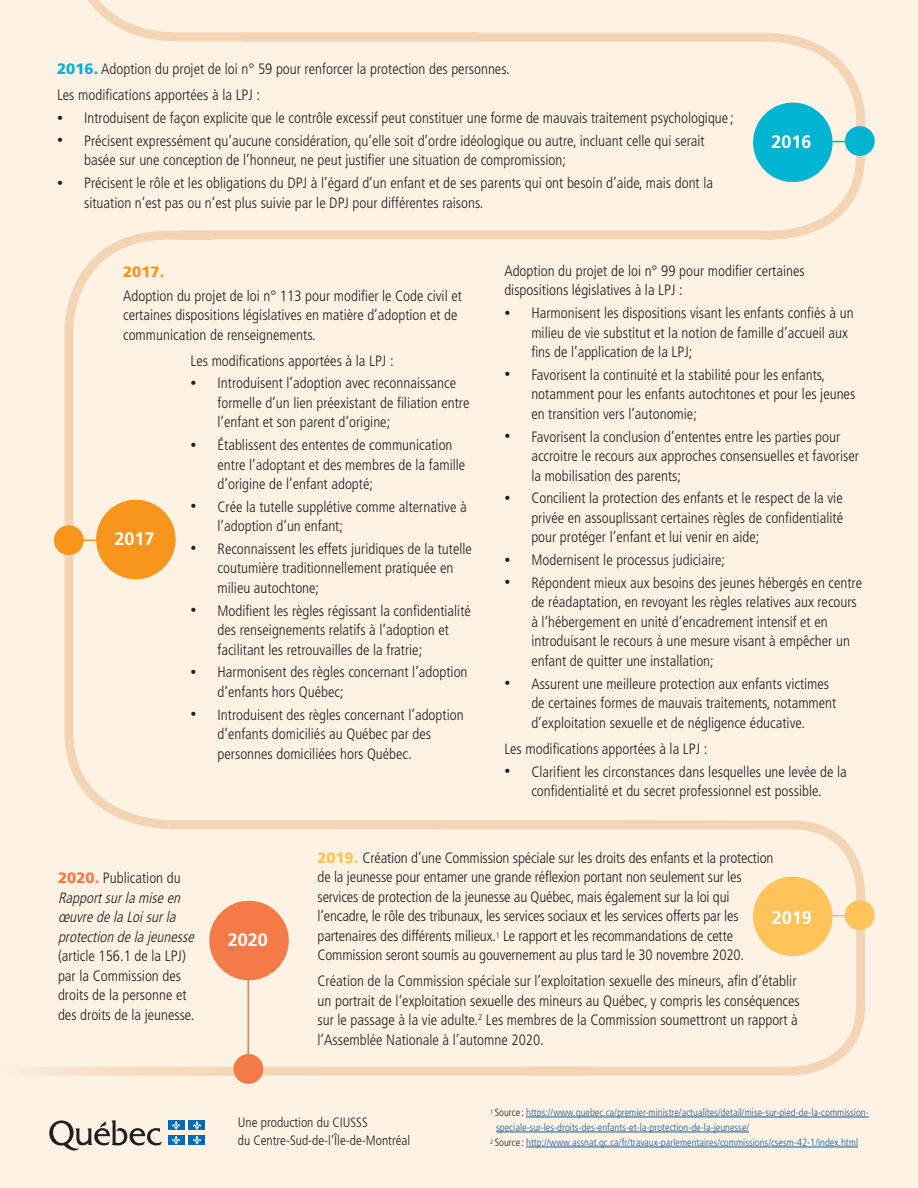
<style>
.page{position:relative;width:918px;height:1188px;background:#fef0e0}
.page>*{position:absolute;margin:0;border:0;box-sizing:border-box;transform-origin:0 0}
.t1{font:700 18px "Frutiger LT Std";color:#fff}
.t2{font:300 condensed 15px/19.5px "Frutiger LT Std";color:#231f20}
.t3{font:italic 300 condensed 15px/19.5px "Frutiger LT Std";color:#231f20}
.t4{font:900 15px "Frutiger LT Std";color:#f7951d}
.t5{font:300 condensed 13.5px/18px "Frutiger LT Std";color:#231f20}
.t6{font:300 condensed 10.5px "Frutiger LT Std";color:#175d9e}
.s1{font-weight:900;font-stretch:normal;color:#00b5d1}
.s2{font-size:12px}
.s3{font-weight:900;font-style:normal;font-stretch:normal;color:#f47b47}
.s4{font-style:normal}
.s5{font-weight:900;font-stretch:normal;color:#fec459}
.s6{color:#231f20}
</style>
<div class="page">
<svg style="left:49px;top:1120px;width:113px;height:31px"></svg>
<div style="left:168px;top:1120px;width:16px;height:10px;background:#006bb6"></div>
<svg style="left:172px;top:1121px;width:8px;height:9px"></svg>
<div style="left:189px;top:1120px;width:16px;height:10px;background:#006bb6"></div>
<svg style="left:193px;top:1121px;width:8px;height:9px"></svg>
<div style="left:168px;top:1135px;width:16px;height:10px;background:#006bb6"></div>
<svg style="left:172px;top:1136px;width:8px;height:9px"></svg>
<div style="left:189px;top:1135px;width:16px;height:10px;background:#006bb6"></div>
<svg style="left:193px;top:1136px;width:8px;height:9px"></svg>
<svg style="left:60px;top:231px;width:114px;height:598px"></svg>
<svg style="left:172px;top:32px;width:697px;height:212px"></svg>
<div style="left:168px;top:820px;width:581px;height:9px;background:#f3d5b6"></div>
<svg style="left:37px;top:1067px;width:397px;height:9px;background:#f4dabe"></svg>
<svg style="left:88px;top:0;width:400px;height:46px"></svg>
<div style="left:845px;top:126px;width:30px;height:30px;background:#00b5d1;border-radius:50%"></div>
<div style="left:753px;top:103px;width:80px;height:79px;background:#00b5d1;border-radius:50%"></div>
<hr style="left:823px;top:141px;width:37px;height:1px;background:#00b5d1">
<div style="left:96px;top:500px;width:80px;height:79px;background:#f7951d;border-radius:50%"></div>
<hr style="left:72px;top:540px;width:37px;height:1px;background:#f7951d">
<div style="left:54px;top:525px;width:30px;height:30px;background:#f7951d;border-radius:50%"></div>
<hr style="left:526px;top:1117px;width:343px;height:1px;background:#175d9e">
<hr style="left:496px;top:1132px;width:253px;height:1px;background:#175d9e">
<hr style="left:526px;top:1147px;width:332px;height:1px;background:#175d9e">
<svg style="left:434px;top:820px;width:435px;height:256px"></svg>
<div style="left:845px;top:900px;width:30px;height:30px;background:#fec459;border-radius:50%"></div>
<div style="left:753px;top:877px;width:80px;height:79px;background:#fec459;border-radius:50%"></div>
<hr style="left:823px;top:915px;width:37px;height:1px;background:#fec459">
<div style="left:209px;top:901px;width:80px;height:79px;background:#f47b47;border-radius:50%"></div>
<div style="left:234px;top:1054px;width:29px;height:30px;background:#f47b47;border-radius:50%"></div>
<hr style="left:247px;top:975px;width:2px;height:86px;background:#f47b47">
<svg style="left:773px;top:911px;width:38px;height:13px"></svg>
<p class="t2" style="left:57px;top:56px;width:454px;line-height:26.2px"><span class="s1">2016.</span> Adoption du projet de loi n° 59 pour renforcer la protection des personnes.<br>Les modifications apportées à la LPJ :</p>
<p class="t2" style="left:57px;top:108px;width:678px"><span class="s2">•</span> Introduisent de façon explicite que le contrôle excessif peut constituer une forme de mauvais traitement psychologique ;</p>
<p class="t2" style="left:84px;top:131px;width:622px;text-indent:-27px"><span class="s2">•</span> Précisent expressément qu’aucune considération, qu’elle soit d’ordre idéologique ou autre, incluant celle qui serait basée sur une conception de l’honneur, ne peut justifier une situation de compromission;</p>
<p class="t2" style="left:84px;top:173px;width:631px;text-indent:-27px"><span class="s2">•</span> Précisent le rôle et les obligations du DPJ à l’égard d’un enfant et de ses parents qui ont besoin d’aide, mais dont la situation n’est pas ou n’est plus suivie par le DPJ pour différentes raisons.</p>
<p class="t1" style="left:772px;top:131px;width:42px">2016</p>
<p class="t4" style="left:123px;top:263px;width:43px">2017.</p>
<p class="t2" style="left:123px;top:286px;width:340px">Adoption du projet de loi n° 113 pour modifier le Code civil et certaines dispositions législatives en matière d’adoption et de communication de renseignements.</p>
<p class="t1" style="left:115px;top:528px;width:42px">2017</p>
<p class="t2" style="left:191px;top:351px;width:205px">Les modifications apportées à la LPJ :</p>
<p class="t2" style="left:218px;top:374px;width:253px;text-indent:-27px"><span class="s2">•</span> Introduisent l’adoption avec reconnaissance formelle d’un lien préexistant de filiation entre l’enfant et son parent d’origine;</p>
<p class="t2" style="left:218px;top:435px;width:249px;text-indent:-27px"><span class="s2">•</span> Établissent des ententes de communication entre l’adoptant et des membres de la famille d’origine de l’enfant adopté;</p>
<p class="t2" style="left:218px;top:497px;width:251px;text-indent:-27px"><span class="s2">•</span> Crée la tutelle supplétive comme alternative à l’adoption d’un enfant;</p>
<p class="t2" style="left:218px;top:539px;width:256px;text-indent:-27px"><span class="s2">•</span> Reconnaissent les effets juridiques de la tutelle coutumière traditionnellement pratiquée en milieu autochtone;</p>
<p class="t2" style="left:218px;top:601px;width:255px;text-indent:-27px"><span class="s2">•</span> Modifient les règles régissant la confidentialité des renseignements relatifs à l’adoption et facilitant les retrouvailles de la fratrie;</p>
<p class="t2" style="left:218px;top:663px;width:252px;text-indent:-27px"><span class="s2">•</span> Harmonisent des règles concernant l’adoption d’enfants hors Québec;</p>
<p class="t2" style="left:218px;top:705px;width:248px;text-indent:-27px"><span class="s2">•</span> Introduisent des règles concernant l’adoption d’enfants domiciliés au Québec par des personnes domiciliées hors Québec.</p>
<p class="t2" style="left:504px;top:261px;width:302px">Adoption du projet de loi n° 99 pour modifier certaines dispositions législatives à la LPJ :</p>
<p class="t2" style="left:531px;top:303px;width:324px;text-indent:-27px"><span class="s2">•</span> Harmonisent les dispositions visant les enfants confiés à un milieu de vie substitut et la notion de famille d’accueil aux fins de l’application de la LPJ;</p>
<p class="t2" style="left:531px;top:365px;width:325px;text-indent:-27px"><span class="s2">•</span> Favorisent la continuité et la stabilité pour les enfants, notamment pour les enfants autochtones et pour les jeunes en transition vers l’autonomie;</p>
<p class="t2" style="left:531px;top:427px;width:329px;text-indent:-27px"><span class="s2">•</span> Favorisent la conclusion d’ententes entre les parties pour accroitre le recours aux approches consensuelles et favoriser la mobilisation des parents;</p>
<p class="t2" style="left:531px;top:489px;width:313px;text-align:justify;text-indent:-27px"><span class="s2">•</span> Concilient la protection des enfants et le respect de la vie privée en assouplissant certaines règles de confidentialité pour protéger l’enfant et lui venir en aide;</p>
<p class="t2" style="left:504px;top:550px;width:222px"><span class="s2">•</span> Modernisent le processus judiciaire;</p>
<p class="t2" style="left:531px;top:573px;width:332px;text-indent:-27px"><span class="s2">•</span> Répondent mieux aux besoins des jeunes hébergés en centre de réadaptation, en revoyant les règles relatives aux recours à l’hébergement en unité d’encadrement intensif et en introduisant le recours à une mesure visant à empêcher un enfant de quitter une installation;</p>
<p class="t2" style="left:531px;top:674px;width:307px;text-indent:-27px"><span class="s2">•</span> Assurent une meilleure protection aux enfants victimes de certaines formes de mauvais traitements, notamment d’exploitation sexuelle et de négligence éducative.</p>
<p class="t2" style="left:504px;top:739px;width:205px">Les modifications apportées à la LPJ :</p>
<p class="t2" style="left:504px;top:762px;width:344px;text-align:center"><span class="s2">•</span> Clarifient les circonstances dans lesquelles une levée de la confidentialité et du secret professionnel est possible.</p>
<p class="t3" style="left:58px;top:869px;width:141px"><span class="s3">2020.</span> <span class="s4">Publication du<br></span>Rapportsurlamiseen œuvredelaLoisurla protection delajeunesse</p>
<p class="t2" style="left:58px;top:947px;width:138px">(article 156.1 de la LPJ) par la Commission des droits de la personne et des droits de la jeunesse.</p>
<p class="t1" style="left:228px;top:929px;width:42px">2020</p>
<p class="t2" style="left:318px;top:848px;width:457px"><span class="s5">2019.</span> Création d’une Commission spéciale sur les droits des enfants et la protection de la jeunesse pour entamer une grande réflexion portant non seulement sur les services de protection de la jeunesse au Québec, mais également sur la loi qui l’encadre, le rôle des tribunaux, les services sociaux et les services offerts par les partenaires des différents milieux.<sup>1</sup> Le rapport et les recommandations de cette Commission seront soumis au gouvernement au plus tard le 30 novembre 2020.</p>
<p class="t2" style="left:318px;top:972px;width:484px">Création de la Commission spéciale sur l’exploitation sexuelle des mineurs, afin d’établir un portrait de l’exploitation sexuelle des mineurs au Québec, y compris les conséquences sur le passage à la vie adulte.<sup>2</sup> Les membres de la Commission soumettront un rapport à l’Assemblée Nationale à l’automne 2020.</p>
<p class="t5" style="left:238px;top:1113px;width:174px">Une production du CIUSSS<br>du Centre-Sud-de-l’Île-de-Montréal</p>
<p class="t6" style="left:490px;top:1106px;width:380px"><sup>1</sup> <span class="s6">Source :</span> https://www.quebec.ca/premier-ministre/actualites/detail/mise-sur-pied-de-la-commission-</p>
<p class="t6" style="left:496px;top:1121px;width:254px">speciale-sur-les-droits-des-enfants-et-la-protection-de-la-jeunesse/</p>
<p class="t6" style="left:490px;top:1136px;width:369px"><sup>2</sup> <span class="s6">Source :</span> http://www.assnat.qc.ca/fr/travaux-parlementaires/commissions/csesm-42-1/index.html</p>
</div>
